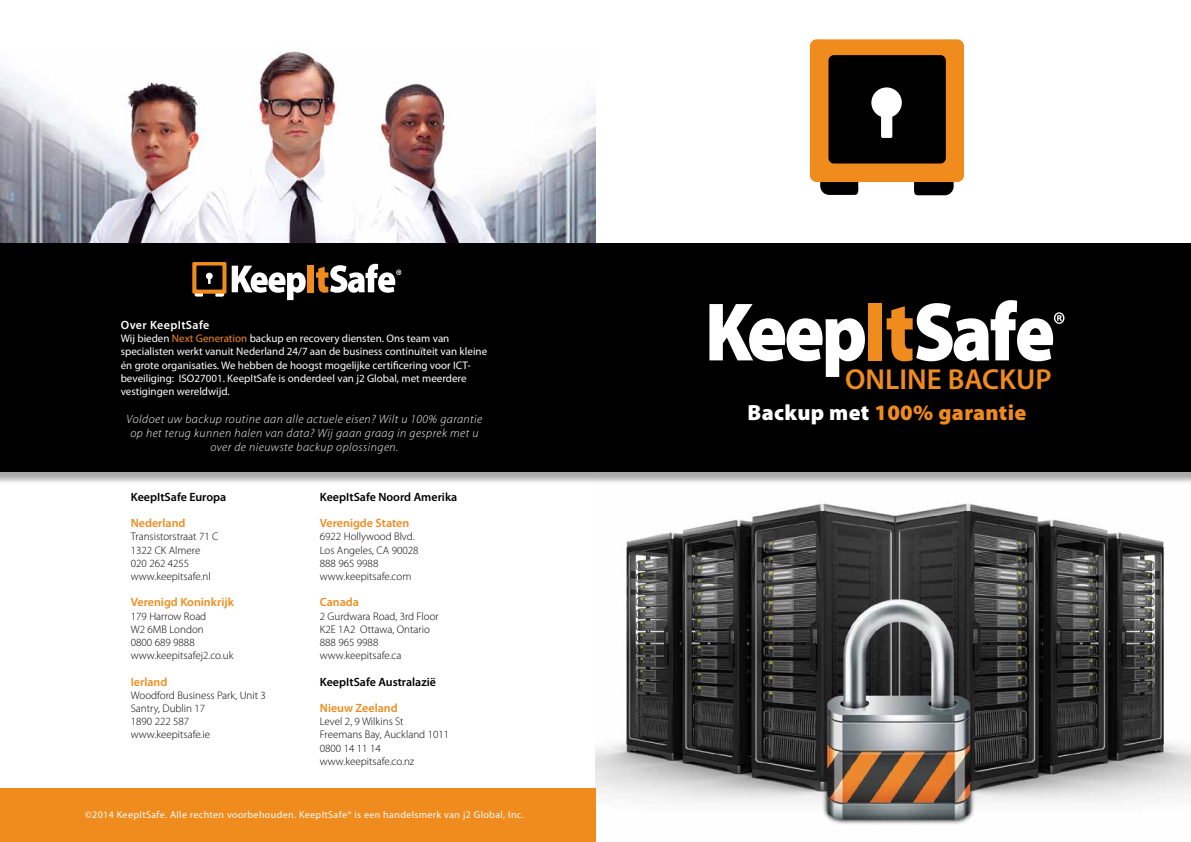
<style>
.page{position:relative;width:1191px;height:842px;background:#fff}
.page>*{position:absolute;margin:0;border:0;box-sizing:border-box;transform-origin:0 0}
.t1{font:600 29px "Myriad Pro";color:#f08b1d}
.t2{font:900 22px "Myriad Pro";letter-spacing:.015em;color:#f08b1d}
.t3{font:italic 300 12px/14.4px "Myriad Pro";letter-spacing:.04em;color:#fff;text-align:center}
.t4{font:600 12px "Myriad Pro";color:#f08b1d}
.t5{font:600 12px "Myriad Pro";color:#000}
.t6{font:600 12px "Myriad Pro";letter-spacing:.03em;color:#fff}
.t7{font:300 11px/13.2px "Myriad Pro";color:#000}
.t8{font:11px/13.2px "Myriad Pro";color:#fff}
.t9{font:10px "Myriad Pro";letter-spacing:.04em;color:#fff}
.s1{color:#f08b1d}
.s2{color:#fff}
</style>
<div class="page">
<img style="left:595px;top:503px;width:596px;height:338px">
<div style="left:0;top:244px;width:1191px;height:240px;background:#000;opacity:.34"></div>
<div style="left:0;top:243px;width:1191px;height:229px;background:#000"></div>
<svg style="left:820px;top:182px;width:39px;height:13px"></svg>
<svg style="left:914px;top:182px;width:39px;height:13px"></svg>
<div style="left:810px;top:39px;width:154px;height:143px;background:#f08b1d;border-radius:7px"></div>
<div style="left:828px;top:55px;width:117px;height:108px;background:#000;border-radius:5px"></div>
<div style="left:871px;top:87px;width:30px;height:31px;background:#fff;border-radius:50%"></div>
<div style="left:881px;top:110px;width:11px;height:28px;background:#fff;border-radius:2px"></div>
<img style="left:0;top:51px;width:595px;height:192px">
<svg style="left:232px;top:266px;width:74px;height:34px"></svg>
<div style="left:307px;top:265px;width:7px;height:27px;background:#f08b1d"></div>
<svg style="left:316px;top:264px;width:85px;height:29px"></svg>
<svg style="left:195px;top:294px;width:8px;height:3px"></svg>
<svg style="left:215px;top:294px;width:9px;height:3px"></svg>
<div style="left:192px;top:262px;width:34px;height:32px;background:#f08b1d"></div>
<div style="left:196px;top:266px;width:26px;height:24px;background:#000"></div>
<div style="left:206px;top:273px;width:7px;height:6px;background:#fff;border-radius:50%"></div>
<svg style="left:208px;top:279px;width:3px;height:5px"></svg>
<div style="left:0;top:789px;width:595px;height:53px;background:#f08b1d"></div>
<svg style="left:709px;top:304px;width:156px;height:73px"></svg>
<div style="left:868px;top:303px;width:14px;height:57px;background:#f08b1d"></div>
<svg style="left:886px;top:300px;width:178px;height:61px"></svg>
<p class="t6" style="left:121px;top:317px;width:90px">Over KeepItSafe</p>
<p class="t8" style="left:121px;top:332px;width:368px">Wij bieden <span class="s1">Next Generation</span> backup en recovery diensten. Ons team van specialisten werkt vanuit Nederland 24/7 aan de business continuïteit van kleine én grote organisaties. We hebben de hoogst mogelijke certificering voor ICT&shy;beveiliging: ISO27001. KeepItSafe is onderdeel van j2 Global, met meerdere vestigingen wereldwijd.</p>
<p class="t3" style="left:127px;top:412px;width:357px">Voldoet uw backup routine aan alle actuele eisen? Wilt u 100% garantie op het terug kunnen halen van data? Wij gaan graag in gesprek met u over de nieuwste backup oplossingen.</p>
<p class="t5" style="left:320px;top:489px;width:139px">KeepItSafe Noord Amerika</p>
<p class="t4" style="left:320px;top:516px;width:91px">Verenigde Staten</p>
<p class="t7" style="left:320px;top:530px;width:100px">6922 Hollywood Blvd.<br>Los Angeles, CA 90028<br>888 965 9988 www.keepitsafe.com</p>
<p class="t4" style="left:320px;top:595px;width:41px">Canada</p>
<p class="t7" style="left:320px;top:610px;width:120px">2 Gurdwara Road, 3rd Floor<br>K2E 1A2 Ottawa, Ontario<br>888 965 9988 www.keepitsafe.ca</p>
<p class="t5" style="left:320px;top:674px;width:118px">KeepItSafe Australazië</p>
<p class="t4" style="left:320px;top:700px;width:79px">Nieuw Zeeland</p>
<p class="t7" style="left:320px;top:715px;width:131px">Level 2, 9 Wilkins St<br>Freemans Bay, Auckland 1011<br>0800 14 11 14 www.keepitsafe.co.nz</p>
<p class="t5" style="left:131px;top:489px;width:97px">KeepItSafe Europa</p>
<p class="t4" style="left:131px;top:516px;width:56px">Nederland</p>
<p class="t7" style="left:131px;top:530px;width:89px">Transistorstraat 71 C<br>1322 CK Almere<br>020 262 4255 www.keepitsafe.nl</p>
<p class="t4" style="left:131px;top:595px;width:104px">Verenigd Koninkrijk</p>
<p class="t7" style="left:131px;top:610px;width:104px">179 Harrow Road<br>W2 6MB London<br>0800 689 9888 www.keepitsafej2.co.uk</p>
<p class="t4" style="left:131px;top:674px;width:38px">Ierland</p>
<p class="t7" style="left:131px;top:689px;width:137px">Woodford Business Park, Unit 3<br>Santry, Dublin 17<br>1890 222 587 www.keepitsafe.ie</p>
<p class="t9" style="left:85px;top:809px;width:440px">©2014 KeepItSafe. Alle rechten voorbehouden. KeepItSafe® is een handelsmerk van j2 Global, Inc.</p>
<h1 class="t1" style="left:845px;top:360px;width:208px">ONLINE BACKUP</h1>
<h2 class="t2" style="left:747px;top:400px;width:280px"><span class="s2">Backup met</span> 100% garantie</h2>
</div>
